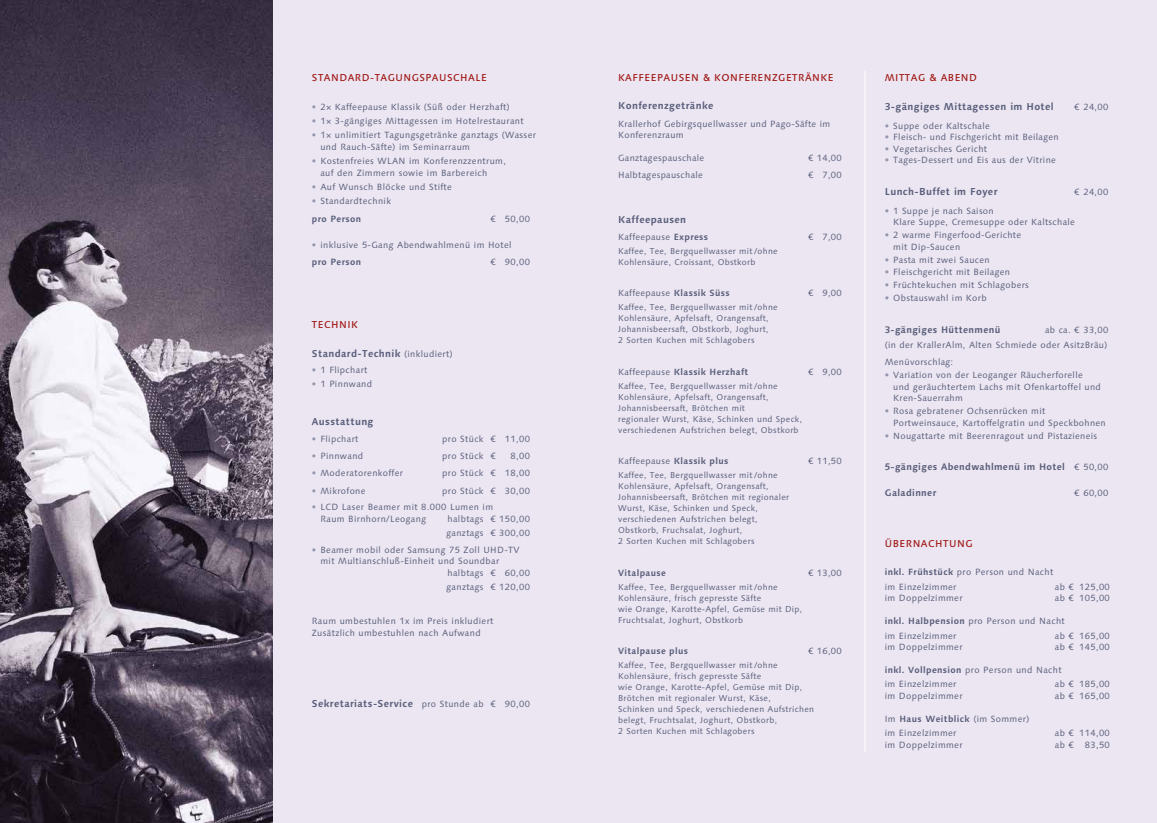
<style>
.page{position:relative;width:1157px;height:823px;background:#fff}
.page>*{position:absolute;margin:0;border:0;box-sizing:border-box;transform-origin:0 0}
.t1{font:700 10px "Linotype Syntax W01";letter-spacing:.035em;color:#5a5e7a}
.t2{font:500 10px "Linotype Syntax W01";letter-spacing:.05em;color:#a01713}
.t3{font:700 9.5px "Linotype Syntax W01";letter-spacing:.035em;color:#5a5e7a}
.t4{font:9px/11.5px "Linotype Syntax W01";letter-spacing:.04em;color:#5a5e7a}
.t5{font:700 9px "Linotype Syntax W01";letter-spacing:.035em;color:#5a5e7a}
.t6{font:8.5px/11px "Linotype Syntax W01";letter-spacing:.035em;color:#5a5e7a}
.s1{color:#9496ac}
.s2{font-weight:700}
.s3{font-weight:400;font-size:9px}
.s4{font-weight:400}
</style>
<div class="page">
<div style="left:0;top:0;width:578px;height:822px;background:#ebe6f2"></div>
<div style="left:578px;top:0;width:579px;height:822px;background:#ebe6f2"></div>
<img style="left:0;top:0;width:272px;height:822px">
<hr style="left:864px;top:71px;width:1px;height:680px;background:#fff">
<p class="t2" style="left:312px;top:72px;width:176px">STANDARD-TAGUNGSPAUSCHALE</p>
<p class="t4" style="left:312px;top:101px;width:199px"><span class="s1">•</span> 2× Kaffeepause Klassik (Süß oder Herzhaft)</p>
<p class="t4" style="left:312px;top:115px;width:213px"><span class="s1">•</span> 1× 3-gängiges Mittagessen im Hotelrestaurant</p>
<p class="t4" style="left:320px;top:129px;width:217px;text-indent:-9px"><span class="s1">•</span> 1× unlimitiert Tagungsgetränke ganztags (Wasser und Rauch-Säfte) im Seminarraum</p>
<p class="t4" style="left:320px;top:155px;width:187px;text-indent:-9px"><span class="s1">•</span> Kostenfreies WLAN im Konferenzzentrum, auf den Zimmern sowie im Barbereich</p>
<p class="t4" style="left:312px;top:181px;width:141px"><span class="s1">•</span> Auf Wunsch Blöcke und Stifte</p>
<p class="t4" style="left:312px;top:193px;width:81px;line-height:17.2px"><span class="s1">•</span> Standardtechnik <span class="s2">pro Person</span></p>
<p class="t4" style="left:490px;top:213px;width:41px">€ 50,00</p>
<p class="t4" style="left:312px;top:236px;width:201px;line-height:17.2px"><span class="s1">•</span> inklusive 5-Gang Abendwahlmenü im Hotel <span class="s2">pro Person</span></p>
<p class="t4" style="left:490px;top:256px;width:41px">€ 90,00</p>
<p class="t2" style="left:312px;top:318px;width:47px">TECHNIK</p>
<p class="t1" style="left:312px;top:346px;width:142px">Standard-Technik <span class="s3">(inkludiert)</span></p>
<p class="t4" style="left:312px;top:364px;width:57px"><span class="s1">•</span> 1 Flipchart</p>
<p class="t4" style="left:312px;top:378px;width:62px"><span class="s1">•</span> 1 Pinnwand</p>
<p class="t1" style="left:312px;top:415px;width:63px">Ausstattung</p>
<p class="t4" style="left:312px;top:433px;width:48px"><span class="s1">•</span> Flipchart</p>
<p class="t4" style="left:442px;top:433px;width:89px">pro Stück € 11,00</p>
<p class="t4" style="left:312px;top:450px;width:53px"><span class="s1">•</span> Pinnwand</p>
<p class="t4" style="left:442px;top:450px;width:55px">pro Stück €</p>
<p class="t4" style="left:510px;top:450px;width:21px">8,00</p>
<p class="t4" style="left:312px;top:467px;width:93px"><span class="s1">•</span> Moderatorenkoffer</p>
<p class="t4" style="left:442px;top:467px;width:89px">pro Stück € 18,00</p>
<p class="t4" style="left:312px;top:484px;width:55px"><span class="s1">•</span> Mikrofone</p>
<p class="t4" style="left:442px;top:484px;width:89px">pro Stück € 30,00</p>
<p class="t4" style="left:320px;top:501px;width:174px;text-indent:-9px"><span class="s1">•</span> LCD Laser Beamer mit 8.000 Lumen im<br>Raum Birnhorn/Leogang</p>
<p class="t4" style="left:446px;top:511px;width:85px;line-height:14.3px">halbtags € 150,00 ganztags € 300,00</p>
<p class="t4" style="left:312px;top:544px;width:209px"><span class="s1">•</span> Beamer mobil oder Samsung 75 Zoll UHD-TV</p>
<p class="t4" style="left:320px;top:555px;width:180px">mit Multianschluß-Einheit und Soundbar</p>
<p class="t4" style="left:447px;top:566px;width:84px">halbtags € 60,00</p>
<p class="t4" style="left:446px;top:581px;width:85px">ganztags € 120,00</p>
<p class="t4" style="left:312px;top:615px;width:183px">Raum umbestuhlen 1x im Preis inkludiert<br>Zusätzlich umbestuhlen nach Aufwand</p>
<p class="t1" style="left:312px;top:696px;width:219px">Sekretariats-Service <span class="s3">pro Stunde ab € 90,00</span></p>
<p class="t2" style="left:618px;top:72px;width:217px">KAFFEEPAUSEN &amp; KONFERENZGETRÄNKE</p>
<p class="t1" style="left:618px;top:99px;width:97px">Konferenzgetränke</p>
<p class="t4" style="left:618px;top:118px;width:214px">Krallerhof Gebirgsquellwasser und Pago-Säfte im<br>Konferenzraum</p>
<p class="t4" style="left:618px;top:152px;width:88px">Ganztagespauschale</p>
<p class="t4" style="left:808px;top:152px;width:35px">€ 14,00</p>
<p class="t4" style="left:618px;top:169px;width:86px">Halbtagespauschale</p>
<p class="t4" style="left:808px;top:169px;width:35px">€ 7,00</p>
<p class="t1" style="left:618px;top:213px;width:69px">Kaffeepausen</p>
<p class="t4" style="left:618px;top:231px;width:91px">Kaffeepause <span class="s2">Express</span></p>
<p class="t4" style="left:808px;top:231px;width:35px">€ 7,00</p>
<p class="t6" style="left:618px;top:245px;width:161px">Kaffee, Tee, Bergquellwasser mit /ohne<br>Kohlensäure, Croissant, Obstkorb</p>
<p class="t4" style="left:618px;top:287px;width:113px">Kaffeepause <span class="s2">Klassik Süss</span></p>
<p class="t4" style="left:808px;top:287px;width:35px">€ 9,00</p>
<p class="t6" style="left:618px;top:302px;width:161px">Kaffee, Tee, Bergquellwasser mit /ohne Kohlensäure, Apfelsaft, Orangensaft, Johannisbeersaft, Obstkorb, Joghurt,<br>2 Sorten Kuchen mit Schlagobers</p>
<p class="t5" style="left:618px;top:366px;width:132px"><span class="s4">Kaffeepause</span> Klassik Herzhaft</p>
<p class="t4" style="left:808px;top:366px;width:35px">€ 9,00</p>
<p class="t6" style="left:618px;top:380px;width:185px">Kaffee, Tee, Bergquellwasser mit /ohne Kohlensäure, Apfelsaft, Orangensaft, Johannisbeersaft, Brötchen mit<br>regionaler Wurst, Käse, Schinken und Speck, verschiedenen Aufstrichen belegt, Obstkorb</p>
<p class="t4" style="left:618px;top:455px;width:112px">Kaffeepause <span class="s2">Klassik plus</span></p>
<p class="t4" style="left:808px;top:455px;width:35px">€ 11,50</p>
<p class="t6" style="left:618px;top:469px;width:172px">Kaffee, Tee, Bergquellwasser mit /ohne Kohlensäure, Apfelsaft, Orangensaft, Johannisbeersaft, Brötchen mit regionaler Wurst, Käse, Schinken und Speck, verschiedenen Aufstrichen belegt, Obstkorb, Fruchsalat, Joghurt,<br>2 Sorten Kuchen mit Schlagobers</p>
<p class="t5" style="left:618px;top:566px;width:49px">Vitalpause</p>
<p class="t4" style="left:808px;top:566px;width:35px">€ 13,00</p>
<p class="t6" style="left:618px;top:581px;width:185px">Kaffee, Tee, Bergquellwasser mit /ohne Kohlensäure, frisch gepresste Säfte<br>wie Orange, Karotte-Apfel, Gemüse mit Dip, Fruchtsalat, Joghurt, Obstkorb</p>
<p class="t5" style="left:618px;top:645px;width:71px">Vitalpause plus</p>
<p class="t4" style="left:808px;top:645px;width:35px">€ 16,00</p>
<p class="t6" style="left:618px;top:659px;width:197px">Kaffee, Tee, Bergquellwasser mit /ohne Kohlensäure, frisch gepresste Säfte<br>wie Orange, Karotte-Apfel, Gemüse mit Dip, Brötchen mit regionaler Wurst, Käse,<br>Schinken und Speck, verschiedenen Aufstrichen belegt, Fruchtsalat, Joghurt, Obstkorb,<br>2 Sorten Kuchen mit Schlagobers</p>
<p class="t2" style="left:884px;top:72px;width:94px">MITTAG &amp; ABEND</p>
<p class="t1" style="left:884px;top:100px;width:171px">3-gängiges Mittagessen im Hotel</p>
<p class="t4" style="left:1074px;top:101px;width:36px">€ 24,00</p>
<p class="t4" style="left:884px;top:120px;width:107px"><span class="s1">•</span> Suppe oder Kaltschale</p>
<p class="t4" style="left:884px;top:131px;width:175px"><span class="s1">•</span> Fleisch- und Fischgericht mit Beilagen</p>
<p class="t4" style="left:884px;top:143px;width:104px"><span class="s1">•</span> Vegetarisches Gericht</p>
<p class="t4" style="left:884px;top:154px;width:173px"><span class="s1">•</span> Tages-Dessert und Eis aus der Vitrine</p>
<p class="t1" style="left:884px;top:185px;width:114px">Lunch-Buffet im Foyer</p>
<p class="t4" style="left:1074px;top:186px;width:36px">€ 24,00</p>
<p class="t4" style="left:893px;top:205px;width:183px;text-indent:-9px"><span class="s1">•</span> 1 Suppe je nach Saison<br>Klare Suppe, Cremesuppe oder Kaltschale</p>
<p class="t4" style="left:893px;top:229px;width:129px;text-indent:-9px"><span class="s1">•</span> 2 warme Fingerfood-Gerichte mit Dip-Saucen</p>
<p class="t4" style="left:884px;top:254px;width:106px"><span class="s1">•</span> Pasta mit zwei Saucen</p>
<p class="t4" style="left:884px;top:266px;width:127px"><span class="s1">•</span> Fleischgericht mit Beilagen</p>
<p class="t4" style="left:884px;top:279px;width:146px"><span class="s1">•</span> Früchtekuchen mit Schlagobers</p>
<p class="t4" style="left:884px;top:292px;width:103px"><span class="s1">•</span> Obstauswahl im Korb</p>
<p class="t3" style="left:884px;top:323px;width:117px">3-gängiges Hüttenmenü</p>
<p class="t4" style="left:884px;top:322px;width:225px;line-height:14.8px;text-align:right">ab ca. € 33,00<br>(in der KrallerAlm, Alten Schmiede oder AsitzBräu)</p>
<p class="t4" style="left:884px;top:356px;width:70px">Menüvorschlag:</p>
<p class="t4" style="left:893px;top:369px;width:209px;text-indent:-9px"><span class="s1">•</span> Variation von der Leoganger Räucherforelle und geräuchtertem Lachs mit Ofenkartoffel und<br>Kren-Sauerrahm</p>
<p class="t4" style="left:893px;top:405px;width:214px;text-indent:-9px"><span class="s1">•</span> Rosa gebratener Ochsenrücken mit<br>Portweinsauce, Kartoffelgratin und Speckbohnen</p>
<p class="t4" style="left:884px;top:430px;width:214px"><span class="s1">•</span> Nougattarte mit Beerenragout und Pistazieneis</p>
<p class="t3" style="left:884px;top:461px;width:225px">5-gängiges Abendwahlmenü im Hotel <span class="s3">€ 50,00</span></p>
<p class="t3" style="left:884px;top:486px;width:53px">Galadinner</p>
<p class="t4" style="left:1074px;top:487px;width:36px">€ 60,00</p>
<p class="t2" style="left:884px;top:537px;width:89px">ÜBERNACHTUNG</p>
<p class="t4" style="left:884px;top:564px;width:170px;line-height:14.3px"><span class="s2">inkl. Frühstück</span> pro Person und Nacht im Einzelzimmer</p>
<p class="t4" style="left:1054px;top:580px;width:56px">ab € 125,00</p>
<p class="t4" style="left:884px;top:592px;width:79px">im Doppelzimmer</p>
<p class="t4" style="left:1054px;top:592px;width:56px">ab € 105,00</p>
<p class="t4" style="left:884px;top:613px;width:181px;line-height:14.3px"><span class="s2">inkl. Halbpension</span> pro Person und Nacht im Einzelzimmer</p>
<p class="t4" style="left:1054px;top:629px;width:56px">ab € 165,00</p>
<p class="t4" style="left:884px;top:641px;width:79px">im Doppelzimmer</p>
<p class="t4" style="left:1054px;top:641px;width:56px">ab € 145,00</p>
<p class="t4" style="left:884px;top:662px;width:178px;line-height:14.3px"><span class="s2">inkl. Vollpension</span> pro Person und Nacht im Einzelzimmer</p>
<p class="t4" style="left:1054px;top:678px;width:56px">ab € 185,00</p>
<p class="t4" style="left:884px;top:689px;width:79px">im Doppelzimmer</p>
<p class="t4" style="left:1054px;top:689px;width:56px">ab € 165,00</p>
<p class="t4" style="left:884px;top:711px;width:146px;line-height:14.3px">Im <span class="s2">Haus Weitblick</span> (im Sommer) im Einzelzimmer</p>
<p class="t4" style="left:1054px;top:727px;width:56px">ab € 114,00</p>
<p class="t4" style="left:884px;top:738px;width:79px">im Doppelzimmer</p>
<p class="t4" style="left:1054px;top:738px;width:56px">ab € 83,50</p>
</div>
